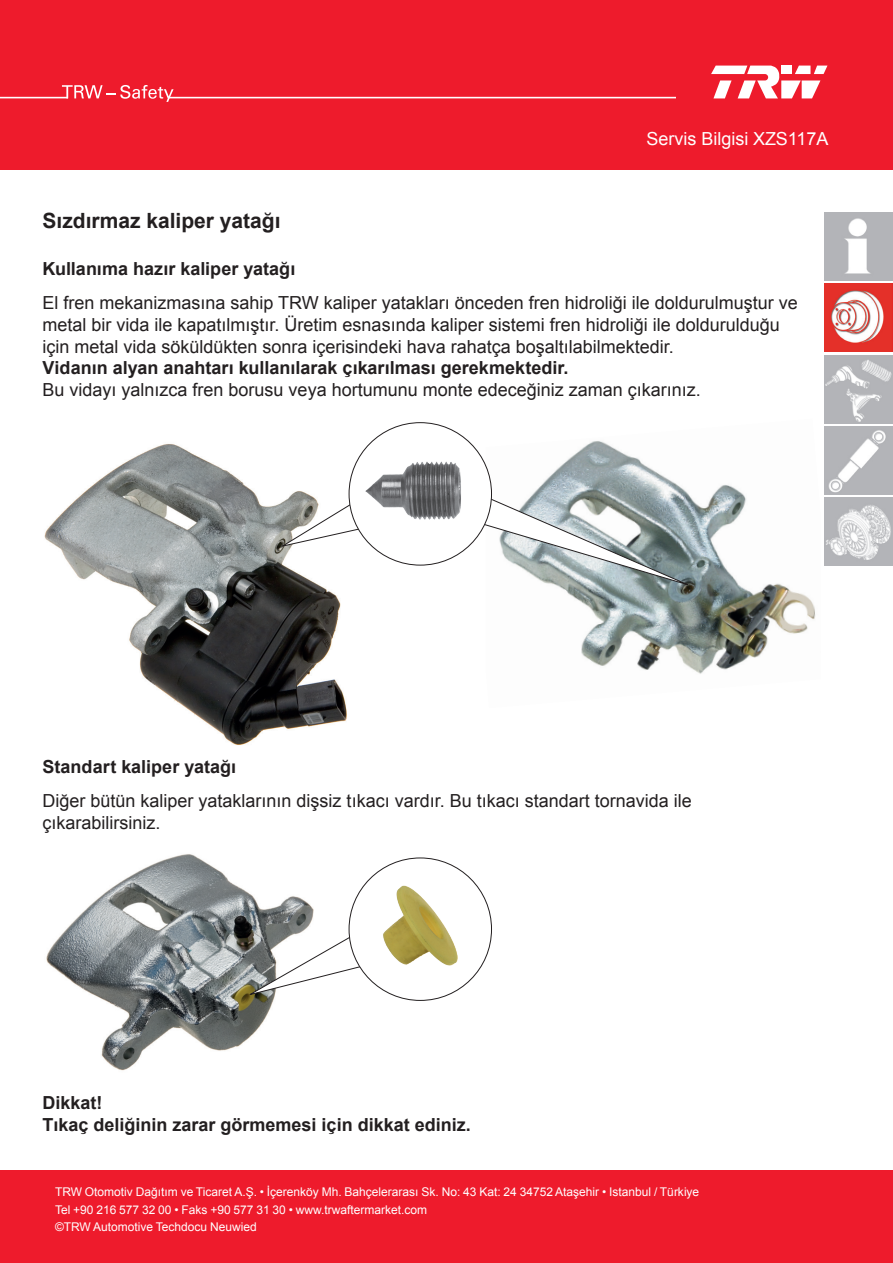
<style>
.page{position:relative;width:893px;height:1263px;background:#ee1b2c}
.page>*{position:absolute;margin:0;border:0;box-sizing:border-box;transform-origin:0 0}
.t1{font:700 21px "Arial";color:#231f20}
.t2{font:18px/21.6px "Arial";color:#231f20}
.t3{font:700 18px/21.6px "Arial";color:#231f20}
.t4{font:18px "Arial";color:#fff}
.t5{font:12px/17.2px "Arial";color:#fff}
</style>
<div class="page">
<div style="left:0;top:171px;width:893px;height:999px;background:#fff"></div>
<svg style="left:62px;top:85px;width:112px;height:17px"></svg>
<hr style="left:0;top:97px;width:68px;height:1px;background:#fff">
<hr style="left:168px;top:97px;width:507px;height:1px;background:#fff">
<svg style="left:711px;top:66px;width:116px;height:32px"></svg>
<img style="left:825px;top:213px;width:68px;height:68px">
<img style="left:825px;top:284px;width:68px;height:68px">
<img style="left:825px;top:355px;width:68px;height:68px">
<img style="left:825px;top:426px;width:68px;height:68px">
<img style="left:825px;top:497px;width:68px;height:68px">
<img style="left:486px;top:441px;width:330px;height:233px">
<img style="left:44px;top:444px;width:303px;height:301px">
<img style="left:46px;top:854px;width:229px;height:217px">
<svg style="left:456px;top:487px;width:233px;height:99px"></svg>
<svg style="left:282px;top:457px;width:90px;height:90px"></svg>
<svg style="left:249px;top:892px;width:199px;height:103px"></svg>
<div style="left:349px;top:423px;width:142px;height:142px;background:#fff;border-radius:50%"></div>
<img style="left:365px;top:462px;width:96px;height:57px">
<div style="left:349px;top:858px;width:142px;height:142px;background:#fff;border-radius:50%"></div>
<img style="left:383px;top:885px;width:74px;height:81px">
<p class="t4" style="left:646px;top:127px;width:184px">Servis Bilgisi XZS117A</p>
<p class="t1" style="left:43px;top:207px;width:240px">Sızdırmaz kaliper yatağı</p>
<p class="t3" style="left:43px;top:258px;width:254px">Kullanıma hazır kaliper yatağı</p>
<p class="t2" style="left:43px;top:292px;width:757px">El fren mekanizmasına sahip TRW kaliper yatakları önceden fren hidroliği ile doldurulmuştur ve metal bir vida ile kapatılmıştır. Üretim esnasında kaliper sistemi fren hidroliği ile doldurulduğu için metal vida söküldükten sonra içerisindeki hava rahatça boşaltılabilmektedir.</p>
<p class="t3" style="left:43px;top:358px;width:527px">Vidanın alyan anahtarı kullanılarak çıkarılması gerekmektedir.</p>
<p class="t2" style="left:43px;top:379px;width:660px">Bu vidayı yalnızca fren borusu veya hortumunu monte edeceğiniz zaman çıkarınız.</p>
<p class="t3" style="left:43px;top:756px;width:195px">Standart kaliper yatağı</p>
<p class="t2" style="left:43px;top:790px;width:651px">Diğer bütün kaliper yataklarının dişsiz tıkacı vardır. Bu tıkacı standart tornavida ile çıkarabilirsiniz.</p>
<p class="t3" style="left:43px;top:1093px;width:430px">Dikkat!<br>Tıkaç deliğinin zarar görmemesi için dikkat ediniz.</p>
<p class="t5" style="left:55px;top:1184px;width:646px">TRW Otomotiv Dağıtım ve Ticaret A.Ş. • İçerenköy Mh. Bahçelerarası Sk. No: 43 Kat: 24 34752 Ataşehir • Istanbul / Türkiye<br>Tel +90 216 577 32 00 • Faks +90 577 31 30 • www.trwaftermarket.com</p>
<p class="t5" style="left:55px;top:1218px;width:203px">©TRW Automotive Techdocu Neuwied</p>
</div>
